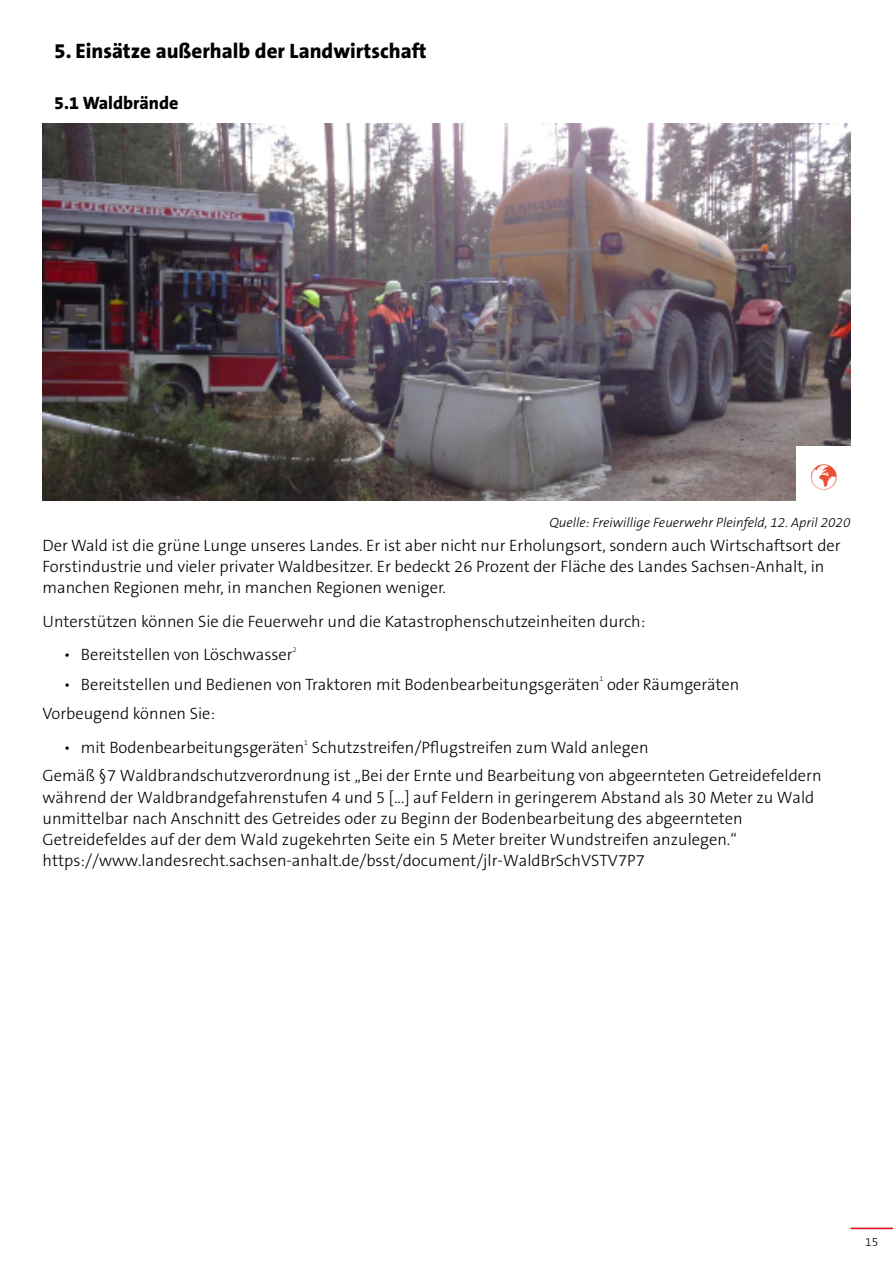
<style>
.page{position:relative;width:893px;height:1263px;background:#fff}
.page>*{position:absolute;margin:0;border:0;box-sizing:border-box;transform-origin:0 0}
.Kapitel_-_1__Ebene{font:800 21px "The Sans B W8";color:#000}
.Kapitel_-_2__Ebene{font:800 18px "The Sans B W8";color:#000}
.Absatz{font:300 16.5px/21.3px "The Sans B W3";color:#000}
.Absatz_-_Punktaufzäh{font:300 16.5px "The Sans B W3";color:#000}
.Bildunterschrift{font:italic 300 13.5px "The Sans B W3";color:#000}
.t1{font:300 12px "The Sans B W3";color:#000}
.Absatz_-_Punktaufzäh-2{font:300 7.05px "The Sans B W3";color:#000}
</style>
<div class="page">
<hr style="left:850px;top:1228px;width:43px;height:1px;background:#e30613">
<img style="left:43px;top:123px;width:807px;height:377px">
<div style="left:796px;top:447px;width:55px;height:55px;background:#fff"></div>
<h2 class="Kapitel_-_1__Ebene" style="left:54px;top:37px;width:374px">5. Einsätze außerhalb der Landwirtschaft</h2>
<p class="Kapitel_-_2__Ebene" style="left:54px;top:92px;width:126px">5.1 Waldbrände</p>
<p class="Bildunterschrift" style="left:549px;top:515px;width:303px">Quelle: Freiwillige Feuerwehr Pleinfeld, 12. April 2020</p>
<p class="Absatz" style="left:43px;top:535px;width:800px">Der Wald ist die grüne Lunge unseres Landes. Er ist aber nicht nur Erholungsort, sondern auch Wirtschaftsort der<br>Forstindustrie und vieler privater Waldbesitzer. Er bedeckt 26 Prozent der Fläche des Landes Sachsen-Anhalt, in manchen Regionen mehr, in manchen Regionen weniger.</p>
<p class="Absatz" style="left:43px;top:610px;width:604px">Unterstützen können Sie die Feuerwehr und die Katastrophenschutzeinheiten durch:</p>
<p class="Absatz_-_Punktaufzäh" style="left:64px;top:644px;width:230px">• Bereitstellen von Löschwasser</p>
<p class="Absatz_-_Punktaufzäh-2" style="left:293px;top:645px;width:5px">2</p>
<p class="Absatz_-_Punktaufzäh" style="left:64px;top:674px;width:537px">• Bereitstellen und Bedienen von Traktoren mit Bodenbearbeitungsgeräten</p>
<p class="Absatz_-_Punktaufzäh-2" style="left:600px;top:674px;width:5px">1</p>
<p class="Absatz_-_Punktaufzäh" style="left:607px;top:674px;width:134px">oder Räumgeräten</p>
<p class="Absatz" style="left:43px;top:703px;width:174px">Vorbeugend können Sie:</p>
<p class="Absatz_-_Punktaufzäh" style="left:64px;top:737px;width:242px">• mit Bodenbearbeitungsgeräten</p>
<p class="Absatz_-_Punktaufzäh-2" style="left:304px;top:738px;width:5px">1</p>
<p class="Absatz_-_Punktaufzäh" style="left:312px;top:737px;width:338px">Schutzstreifen/Pflugstreifen zum Wald anlegen</p>
<p class="Absatz" style="left:43px;top:765px;width:780px">Gemäß §7 Waldbrandschutzverordnung ist „Bei der Ernte und Bearbeitung von abgeernteten Getreidefeldern während der Waldbrandgefahrenstufen 4 und 5 [...] auf Feldern in geringerem Abstand als 30 Meter zu Wald unmittelbar nach Anschnitt des Getreides oder zu Beginn der Bodenbearbeitung des abgeernteten Getreidefeldes auf der dem Wald zugekehrten Seite ein 5 Meter breiter Wundstreifen anzulegen.“ https://www.landesrecht.sachsen-anhalt.de/bsst/document/jlr-WaldBrSchVSTV7P7</p>
<p class="t1" style="left:865px;top:1234px;width:15px">15</p>
</div>
